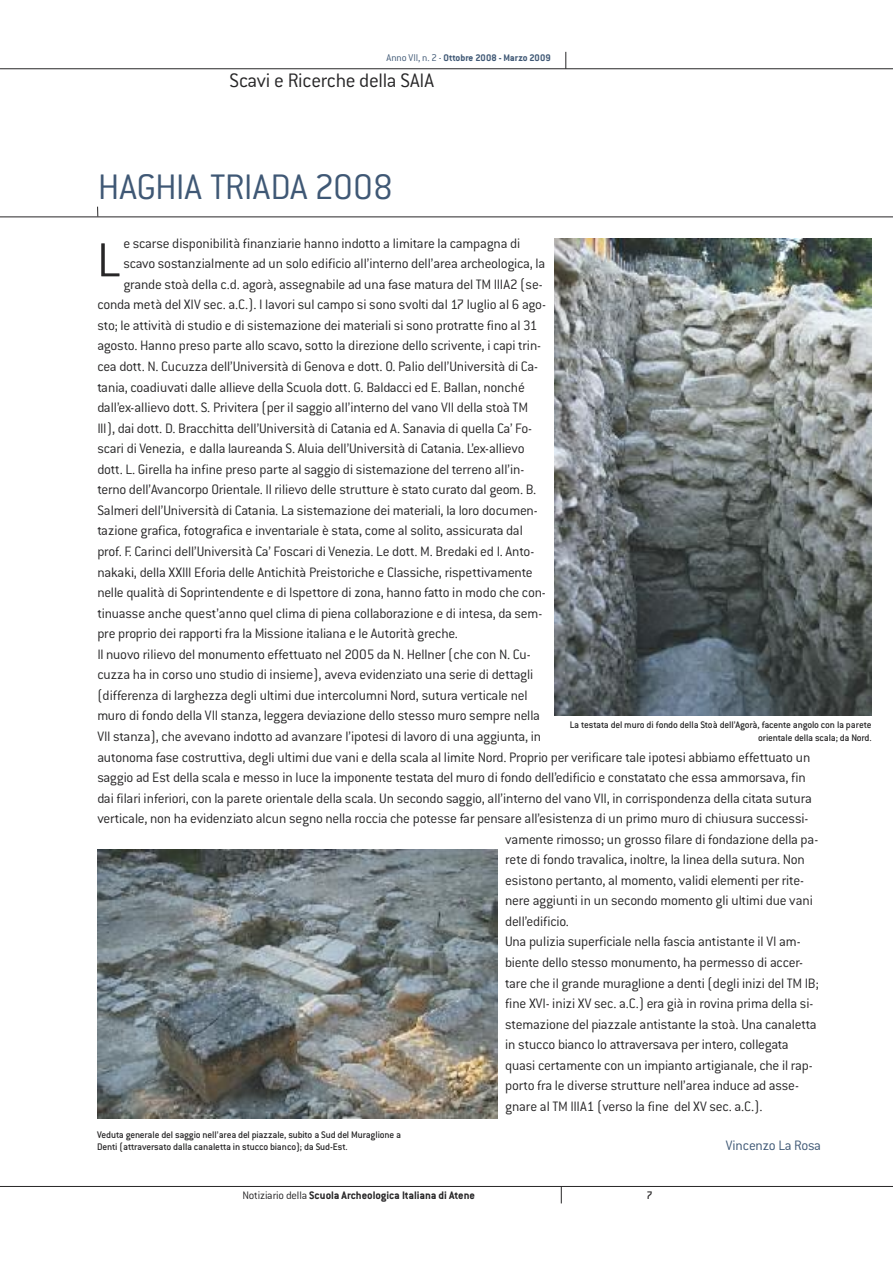
<style>
.page{position:relative;width:893px;height:1263px;background:#fff}
.page>*{position:absolute;margin:0;border:0;box-sizing:border-box;transform-origin:0 0}
.t1{font:300 52.5px "Conduit ITC Hel";color:#272627}
.t2{font:300 39px "Conduit ITC Hel";letter-spacing:-.01em;color:#3f5875}
.t3{font:300 21.45px "Conduit ITC Hel";letter-spacing:-.015em;color:#272627}
.t4{font:300 15px "Conduit ITC Hel";letter-spacing:-.015em;color:#272627}
.t5{font:300 15px "Conduit ITC Hel";letter-spacing:-.02em;color:#3f5875}
.t6{font:700 12px "Conduit ITC Hel";color:#272627}
.t7{font:500 12px "Conduit ITC Hel";color:#272627}
.t8{font:500 10.5px/12.6px "Conduit ITC Hel";letter-spacing:-.015em;color:#272627;text-align:right}
.t9{font:700 10.5px "Conduit ITC Hel";color:#3f5875}
.s1{font-weight:300;font-size:10.8px}
.s2{font-weight:300}
</style>
<div class="page">
<hr style="left:0;top:1186px;width:893px;height:1px;background:#272627">
<svg style="left:561px;top:1187px;width:1px;height:16px"></svg>
<hr style="left:0;top:68px;width:893px;height:1px;background:#272627">
<svg style="left:565px;top:52px;width:1px;height:17px"></svg>
<hr style="left:0;top:217px;width:893px;height:1px;background:#272627">
<img style="left:554px;top:239px;width:318px;height:477px">
<img style="left:97px;top:849px;width:401px;height:269px">
<p class="t9" style="left:386px;top:52px;width:166px"><span class="s1">Anno VIΙ, n. 2 -</span> Ottobre 2008 - Marzo 2009</p>
<h3 class="t3" style="left:230px;top:70px;width:206px">Scavi e Ricerche della SAIA</h3>
<h2 class="t2" style="left:98px;top:167px;width:297px">HAGHIA TRIADA 2008</h2>
<p class="t4" style="left:123px;top:235px;width:398px">e scarse disponibilità finanziarie hanno indotto a limitare la campagna di</p>
<p class="t4" style="left:123px;top:256px;width:423px">scavo sostanzialmente ad un solo edificio all’interno dell’area archeologica, la</p>
<p class="t4" style="left:123px;top:277px;width:421px">grande stoà della c.d. agorà, assegnabile ad una fase matura del TM IIIA2 (se-</p>
<p class="t4" style="left:97px;top:297px;width:450px">conda metà del XIV sec. a.C.). I lavori sul campo si sono svolti dal 17 luglio al 6 ago-</p>
<p class="t4" style="left:97px;top:318px;width:442px">sto; le attività di studio e di sistemazione dei materiali si sono protratte fino al 31</p>
<p class="t4" style="left:97px;top:338px;width:445px">agosto. Hanno preso parte allo scavo, sotto la direzione dello scrivente, i capi trin-</p>
<p class="t4" style="left:97px;top:359px;width:442px">cea dott. N. Cucuzza dell’Università di Genova e dott. O. Palio dell’Università di Ca-</p>
<p class="t4" style="left:97px;top:379px;width:429px">tania, coadiuvati dalle allieve della Scuola dott. G. Baldacci ed E. Ballan, nonché</p>
<p class="t4" style="left:97px;top:400px;width:432px">dall’ex-allievo dott. S. Privitera (per il saggio all’interno del vano VII della stoà TM</p>
<p class="t4" style="left:97px;top:420px;width:436px">III), dai dott. D. Bracchitta dell’Università di Catania ed A. Sanavia di quella Ca’ Fo-</p>
<p class="t4" style="left:97px;top:441px;width:429px">scari di Venezia, e dalla laureanda S. Aluia dell’Università di Catania. L’ex-allievo</p>
<p class="t4" style="left:97px;top:462px;width:428px">dott. L. Girella ha infine preso parte al saggio di sistemazione del terreno all’in-</p>
<p class="t4" style="left:97px;top:482px;width:440px">terno dell’Avancorpo Orientale. Il rilievo delle strutture è stato curato dal geom. B.</p>
<p class="t4" style="left:97px;top:503px;width:442px">Salmeri dell’Università di Catania. La sistemazione dei materiali, la loro documen-</p>
<p class="t4" style="left:97px;top:523px;width:427px">tazione grafica, fotografica e inventariale è stata, come al solito, assicurata dal</p>
<p class="t4" style="left:97px;top:544px;width:438px">prof. F. Carinci dell’Università Ca’ Foscari di Venezia. Le dott. M. Bredaki ed I. Anto-</p>
<p class="t4" style="left:97px;top:564px;width:437px">nakaki, della XXIII Eforia delle Antichità Preistoriche e Classiche, rispettivamente</p>
<p class="t4" style="left:97px;top:585px;width:450px">nelle qualità di Soprintendente e di Ispettore di zona, hanno fatto in modo che con-</p>
<p class="t4" style="left:97px;top:605px;width:446px">tinuasse anche quest’anno quel clima di piena collaborazione e di intesa, da sem-</p>
<p class="t4" style="left:97px;top:626px;width:362px">pre proprio dei rapporti fra la Missione italiana e le Autorità greche.</p>
<p class="t4" style="left:97px;top:646px;width:435px">Il nuovo rilievo del monumento effettuato nel 2005 da N. Hellner (che con N. Cu-</p>
<p class="t4" style="left:97px;top:667px;width:437px">cuzza ha in corso uno studio di insieme), aveva evidenziato una serie di dettagli</p>
<p class="t4" style="left:97px;top:688px;width:432px">(differenza di larghezza degli ultimi due intercolumni Nord, sutura verticale nel</p>
<p class="t4" style="left:97px;top:708px;width:444px">muro di fondo della VII stanza, leggera deviazione dello stesso muro sempre nella</p>
<p class="t4" style="left:97px;top:729px;width:445px">VII stanza), che avevano indotto ad avanzare l’ipotesi di lavoro di una aggiunta, in</p>
<p class="t4" style="left:97px;top:749px;width:715px">autonoma fase costruttiva, degli ultimi due vani e della scala al limite Nord. Proprio per verificare tale ipotesi abbiamo effettuato un</p>
<p class="t4" style="left:97px;top:770px;width:710px">saggio ad Est della scala e messo in luce la imponente testata del muro di fondo dell’edificio e constatato che essa ammorsava, fin</p>
<p class="t4" style="left:97px;top:790px;width:716px">dai filari inferiori, con la parete orientale della scala. Un secondo saggio, all’interno del vano VII, in corrispondenza della citata sutura</p>
<p class="t4" style="left:97px;top:811px;width:713px">verticale, non ha evidenziato alcun segno nella roccia che potesse far pensare all’esistenza di un primo muro di chiusura successi-</p>
<p class="t4" style="left:505px;top:831px;width:315px">vamente rimosso; un grosso filare di fondazione della pa-</p>
<p class="t4" style="left:505px;top:852px;width:301px">rete di fondo travalica, inoltre, la linea della sutura. Non</p>
<p class="t4" style="left:505px;top:873px;width:300px">esistono pertanto, al momento, validi elementi per rite-</p>
<p class="t4" style="left:505px;top:893px;width:309px">nere aggiunti in un secondo momento gli ultimi due vani</p>
<p class="t4" style="left:505px;top:914px;width:65px">dell’edificio.</p>
<p class="t4" style="left:505px;top:934px;width:297px">Una pulizia superficiale nella fascia antistante il VI am-</p>
<p class="t4" style="left:505px;top:955px;width:299px">biente dello stesso monumento, ha permesso di accer-</p>
<p class="t4" style="left:505px;top:975px;width:315px">tare che il grande muraglione a denti (degli inizi del TM IB;</p>
<p class="t4" style="left:505px;top:996px;width:310px">fine XVI- inizi XV sec. a.C.) era già in rovina prima della si-</p>
<p class="t4" style="left:505px;top:1016px;width:313px">stemazione del piazzale antistante la stoà. Una canaletta</p>
<p class="t4" style="left:505px;top:1037px;width:285px">in stucco bianco lo attraversava per intero, collegata</p>
<p class="t4" style="left:505px;top:1057px;width:309px">quasi certamente con un impianto artigianale, che il rap-</p>
<p class="t4" style="left:505px;top:1078px;width:295px">porto fra le diverse strutture nell’area induce ad asse-</p>
<p class="t4" style="left:505px;top:1099px;width:259px">gnare al TM IIIA1 (verso la fine del XV sec. a.C.).</p>
<p class="t5" style="left:726px;top:1138px;width:97px">Vincenzo La Rosa</p>
<h1 class="t1" style="left:97px;top:234px;width:25px">L</h1>
<p class="t8" style="left:570px;top:719px;width:303px">La testata del muro di fondo della Stoà dell’Agorà, facente angolo con la parete orientale della scala; da Nord.</p>
<p class="t8" style="left:97px;top:1128px;width:305px;text-align:left">Veduta generale del saggio nell’area del piazzale, subito a Sud del Muraglione a<br>Denti (attraversato dalla canaletta in stucco bianco); da Sud-Est.</p>
<p class="t6" style="left:242px;top:1189px;width:234px"><span class="s2">Notiziario della</span> Scuola Archeologica Italiana di Atene</p>
<p class="t7" style="left:646px;top:1189px;width:8px">7</p>
</div>
